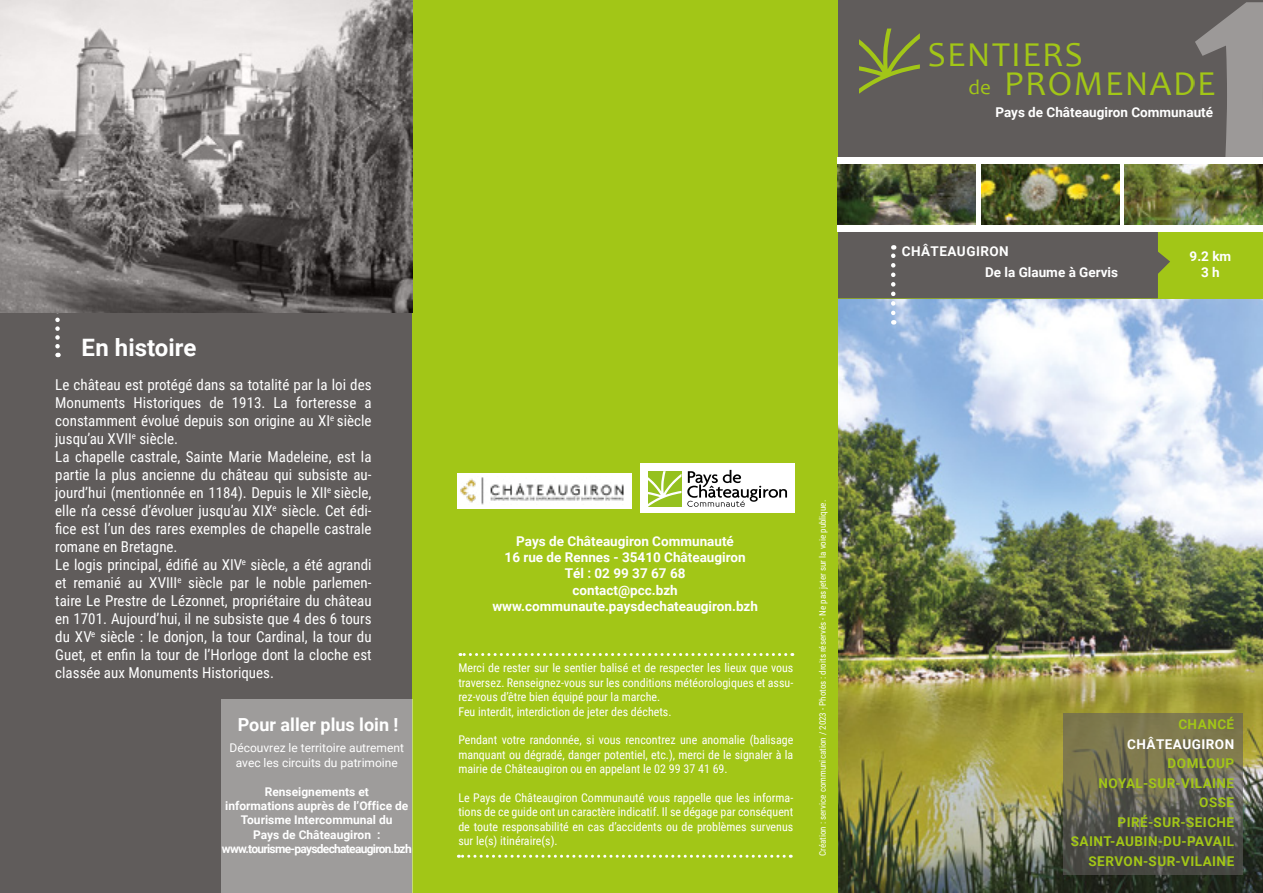
<style>
.page{position:relative;width:1263px;height:893px;background:#fff}
.page>*{position:absolute;margin:0;border:0;box-sizing:border-box;transform-origin:0 0}
.t1{font:700 300px "Candara";color:#fff}
.t2{font:35.25px/29px "Candara";letter-spacing:.04em;color:#a2c617}
.t3{font:700 24px "Roboto";color:#fff}
.t4{font:700 18px "Roboto";color:#fff}
.t5{font:15px/18px "Roboto Condensed";color:#fff}
.t6{font:700 13.5px/16.2px "Roboto";color:#fff;text-align:center}
.t7{font:700 13.5px/19.5px "Roboto";letter-spacing:.035em;color:#a2c617;text-align:right}
.t8{font:700 13.5px "Roboto";letter-spacing:.035em;color:#fff}
.t9{font:12px/14.4px "Roboto Condensed";color:#fff;text-align:justify}
.t10{font:700 12px/14.4px "Roboto";color:#fff;text-align:center}
.t11{font:12px/14.4px "Roboto";color:#fff;text-align:center}
.t12{font:9px "Roboto Condensed";color:#fff}
.s1{font-size:21px}
</style>
<div class="page">
<div style="left:0;top:159px;width:412px;height:734px;background:#605c5b"></div>
<img style="left:838px;top:298px;width:425px;height:595px">
<div style="left:838px;top:0;width:425px;height:163px;background:#605c5b"></div>
<div style="left:838px;top:232px;width:425px;height:66px;background:#a2c617"></div>
<svg style="left:838px;top:232px;width:332px;height:81px;background:#727372"></svg>
<svg style="left:55px;top:312px;width:5px;height:34px"></svg>
<div style="left:412px;top:0;width:426px;height:893px;background:#a2c617"></div>
<svg style="left:460px;top:653px;width:326px;height:3px"></svg>
<svg style="left:458px;top:855px;width:326px;height:3px"></svg>
<div style="left:640px;top:463px;width:155px;height:50px;background:#fff"></div>
<svg style="left:648px;top:471px;width:33px;height:36px"></svg>
<svg style="left:687px;top:470px;width:100px;height:37px"></svg>
<div style="left:457px;top:473px;width:174px;height:36px;background:#fff"></div>
<img style="left:460px;top:477px;width:164px;height:28px">
<div style="left:838px;top:157px;width:425px;height:75px;background:#fff"></div>
<img style="left:838px;top:165px;width:138px;height:59px">
<img style="left:981px;top:165px;width:138px;height:59px">
<img style="left:1125px;top:165px;width:138px;height:59px">
<svg style="left:0;top:0;width:412px;height:312px"></svg>
<svg style="left:1063px;top:713px;width:179px;height:161px;background:#64614c"></svg>
<div style="left:221px;top:699px;width:191px;height:194px;background:#9e9c9b"></div>
<svg style="left:859px;top:29px;width:61px;height:65px"></svg>
<h3 class="t3" style="left:82px;top:330px;width:116px">En histoire</h3>
<p class="t5" style="left:55px;top:375px;width:318px">Le château est protégé dans sa totalité par la loi des Monuments Historiques de 1913. La forteresse a constamment évolué depuis son origine au XI<sup>e</sup> siècle jusqu’au XVII<sup>e</sup> siècle.<br>La chapelle castrale, Sainte Marie Madeleine, est la partie la plus ancienne du château qui subsiste au&shy;jourd’hui (mentionnée en 1184). Depuis le XII<sup>e</sup> siècle, elle n’a cessé d’évoluer jusqu’au XIX<sup>e</sup> siècle. Cet édi&shy;fice est l’un des rares exemples de chapelle castrale romane en Bretagne.<br>Le logis principal, édifié au XIV<sup>e</sup> siècle, a été agrandi et remanié au XVIII<sup>e</sup> siècle par le noble parlemen&shy;taire Le Prestre de Lézonnet, propriétaire du château en 1701. Aujourd’hui, il ne subsiste que 4 des 6 tours du XV<sup>e</sup> siècle : le donjon, la tour Cardinal, la tour du Guet, et enfin la tour de l’Horloge dont la cloche est classée aux Monuments Historiques.</p>
<p class="t4" style="left:238px;top:712px;width:162px">Pour aller plus loin !</p>
<p class="t11" style="left:230px;top:740px;width:176px">Découvrez le territoire autrement avec les circuits du patrimoine</p>
<p class="t10" style="left:222px;top:784px;width:191px">Renseignements et<br>informations auprès de l’Office de<br>Tourisme Intercommunal du<br>Pays de Châteaugiron : www.tourisme-paysdechateaugiron.bzh</p>
<p class="t6" style="left:492px;top:533px;width:267px">Pays de Châteaugiron Communauté<br>16 rue de Rennes - 35410 Châteaugiron<br>Tél : 02 99 37 67 68<br>contact@pcc.bzh www.communaute.paysdechateaugiron.bzh</p>
<p class="t9" style="left:458px;top:660px;width:336px;text-align:left">Merci de rester sur le sentier balisé et de respecter les lieux que vous traversez. Renseignez-vous sur les conditions météorologiques et assu&shy;rez-vous d’être bien équipé pour la marche.<br>Feu interdit, interdiction de jeter des déchets.</p>
<p class="t9" style="left:458px;top:732px;width:336px">Pendant votre randonnée, si vous rencontrez une anomalie (balisage manquant ou dégradé, danger potentiel, etc.), merci de le signaler à la mairie de Châteaugiron ou en appelant le 02 99 37 41 69.</p>
<p class="t9" style="left:458px;top:790px;width:336px">Le Pays de Châteaugiron Communauté vous rappelle que les informa&shy;tions de ce guide ont un caractère indicatif. Il se dégage par conséquent de toute responsabilité en cas d’accidents ou de problèmes survenus sur le(s) itinéraire(s).</p>
<p class="t12" style="left:816px;top:856px;width:357px;rotate:-90deg">Création : service communication / 2023 - Photos : droits réservés - Ne pas jeter sur la voie publique.</p>
<h1 class="t1" style="left:1187px;top:-129px;width:102px">1</h1>
<h2 class="t2" style="left:968px;top:40px;width:248px;text-indent:-41px">SENTIERS<br><span class="s1">de</span> PROMENADE</h2>
<p class="t6" style="left:995px;top:104px;width:219px">Pays de Châteaugiron Communauté</p>
<p class="t6" style="left:985px;top:240px;width:134px;line-height:21px;text-align:left;text-indent:-83px">CHÂTEAUGIRON<br>De la Glaume à Gervis</p>
<p class="t6" style="left:1189px;top:248px;width:43px">9.2 km<br>3 h</p>
<p class="t7" style="left:1178px;top:714px;width:57px">CHANCÉ</p>
<p class="t8" style="left:1127px;top:734px;width:109px">CHÂTEAUGIRON</p>
<p class="t7" style="left:1071px;top:753px;width:165px">DOMLOUP<br>NOYAL-SUR-VILAINE<br>OSSE<br>PIRÉ-SUR-SEICHE<br>SAINT-AUBIN-DU-PAVAIL<br>SERVON-SUR-VILAINE</p>
</div>
